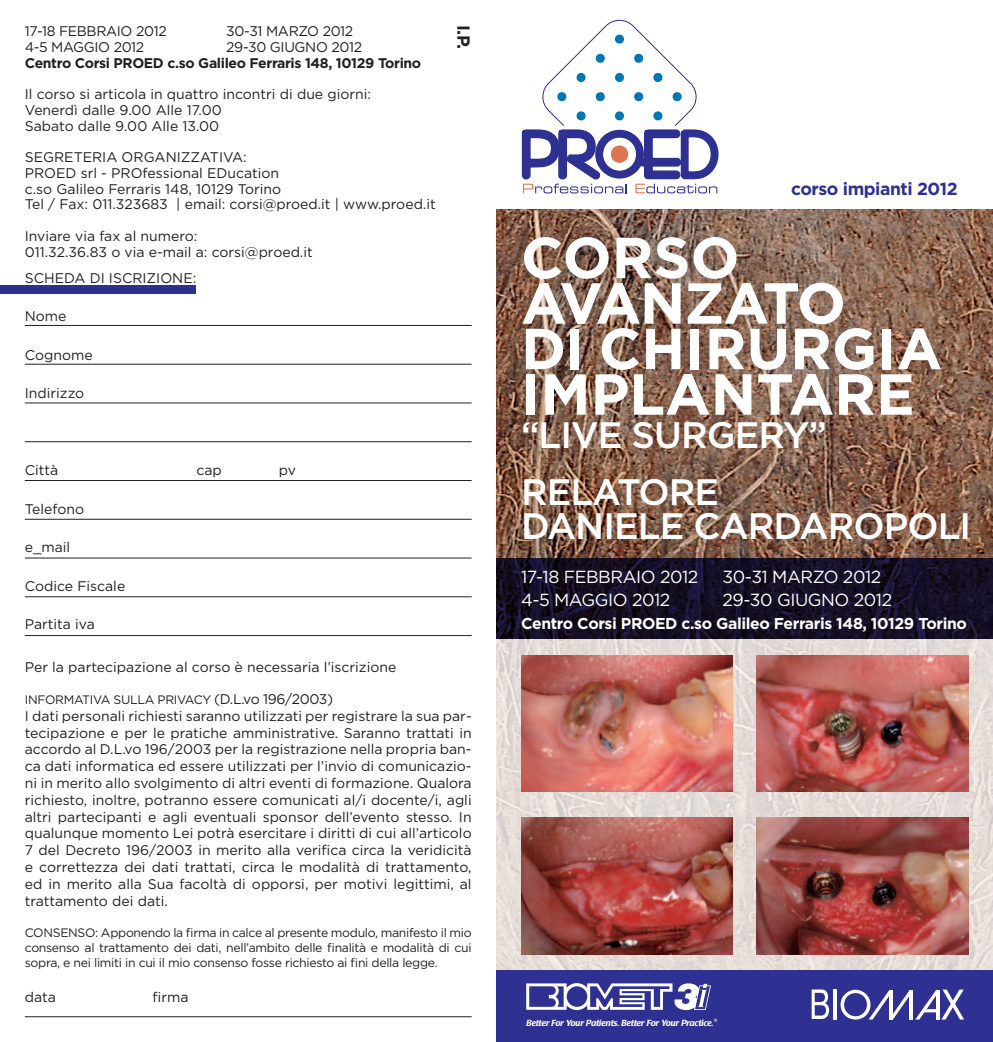
<style>
.page{position:relative;width:993px;height:1042px;background:#fff}
.page>*{position:absolute;margin:0;border:0;box-sizing:border-box;transform-origin:0 0}
.t1{font:700 57.75px/45.5px "Gotham";color:#fff}
.t2{font:500 36.75px/57.4px "Gotham";letter-spacing:-.025em;color:#fff}
.t3{font:17.5px "Gotham";letter-spacing:-.025em;color:#fff}
.t4{font:700 17.5px "Gotham";letter-spacing:-.025em;color:#2e3092}
.t5{font:700 17.5px "Gotham";color:#231f20}
.t6{font:700 15.75px "Gotham";letter-spacing:-.025em;color:#fff}
.t7{font:14px/16.8px "Gotham";color:#231f20}
.t8{font:14px "Gotham";letter-spacing:-.025em;color:#231f20}
.t9{font:700 14px "Gotham";letter-spacing:-.025em;color:#231f20}
.t10{font:12.25px/14.7px "Gotham";letter-spacing:-.025em;color:#231f20;text-align:justify}
.t11{font:italic 500 8.75px "Poppl Laudatio";letter-spacing:-.01em;color:#fff}
.s1{font-size:14px}
</style>
<div class="page">
<img style="left:496px;top:209px;width:496px;height:349px">
<svg style="left:496px;top:558px;width:496px;height:81px;background:#150f24"></svg>
<svg style="left:496px;top:639px;width:496px;height:331px;background:#e2d7d3"></svg>
<img style="left:521px;top:655px;width:211px;height:136px">
<img style="left:756px;top:655px;width:211px;height:136px">
<img style="left:521px;top:818px;width:211px;height:136px">
<img style="left:756px;top:818px;width:211px;height:136px">
<hr style="left:25px;top:325px;width:446px;height:1px;background:#231f20">
<hr style="left:25px;top:364px;width:446px;height:1px;background:#231f20">
<hr style="left:25px;top:402px;width:446px;height:1px;background:#231f20">
<hr style="left:25px;top:441px;width:446px;height:1px;background:#231f20">
<hr style="left:25px;top:480px;width:446px;height:1px;background:#231f20">
<hr style="left:25px;top:519px;width:446px;height:1px;background:#231f20">
<hr style="left:25px;top:557px;width:446px;height:1px;background:#231f20">
<hr style="left:25px;top:596px;width:446px;height:1px;background:#231f20">
<hr style="left:25px;top:635px;width:446px;height:1px;background:#231f20">
<hr style="left:25px;top:1016px;width:446px;height:1px;background:#231f20">
<div style="left:0;top:286px;width:195px;height:8px;background:#2e3092"></div>
<svg style="left:521px;top:19px;width:198px;height:175px"></svg>
<div style="left:496px;top:970px;width:496px;height:72px;background:#2e3092"></div>
<hr style="left:833px;top:989px;width:3px;height:30px;background:#fff">
<svg style="left:840px;top:989px;width:123px;height:30px"></svg>
<svg style="left:811px;top:989px;width:17px;height:30px"></svg>
<svg style="left:526px;top:983px;width:184px;height:28px"></svg>
<p class="t8" style="left:25px;top:22px;width:143px">17-18 febbraio 2012</p>
<p class="t8" style="left:226px;top:22px;width:129px">30-31 marzo 2012</p>
<p class="t8" style="left:25px;top:38px;width:121px">4-5 maggio 2012</p>
<p class="t8" style="left:226px;top:38px;width:137px">29-30 giugno 2012</p>
<p class="t9" style="left:25px;top:53px;width:398px">Centro Corsi PROED c.so Galileo Ferraris 148, 10129 Torino</p>
<p class="t7" style="left:25px;top:86px;width:347px;line-height:15.8px">I l corso si articola in quattro incontri di due giorni:<br>Venerdì dalle 9.00 Alle 17.00<br>Sabato dalle 9.00 Alle 13.00</p>
<p class="t7" style="left:25px;top:148px;width:20px">SEGRE</p>
<p class="t7" style="left:74px;top:148px;width:19px">TERIA</p>
<p class="t7" style="left:122px;top:148px;width:11px">ORGANIZZA</p>
<p class="t7" style="left:210px;top:148px;width:38px">TIVA:</p>
<p class="t7" style="left:25px;top:164px;width:21px">PROE</p>
<p class="t7" style="left:25px;top:165px;width:412px;line-height:15.8px;text-indent:41px">D srl - PROfessional EDucation<br>c.so Galileo Ferraris 148, 10129 Torino<br>Tel / Fax: 011.323683 | email: corsi@proed.it | www.proed.it</p>
<p class="t7" style="left:25px;top:228px;width:289px;line-height:15.8px">I nviare via fax al numero:<br>011.32.36.83 o via e-mail a: corsi@proed.it</p>
<p class="t7" style="left:25px;top:269px;width:117px">SCHEDA DI ISCRIZIONE</p>
<p class="t7" style="left:193px;top:269px;width:5px">:</p>
<p class="t7" style="left:25px;top:308px;width:43px">Nome</p>
<p class="t7" style="left:25px;top:346px;width:69px">Cognome</p>
<p class="t7" style="left:25px;top:385px;width:61px">I ndirizzo</p>
<p class="t5" style="left:475px;top:25px;width:26px;rotate:90deg">I.P.</p>
<p class="t7" style="left:25px;top:462px;width:35px">Città</p>
<p class="t7" style="left:196px;top:462px;width:27px">cap</p>
<p class="t7" style="left:279px;top:462px;width:19px">pv</p>
<p class="t7" style="left:25px;top:500px;width:61px">Telefono</p>
<p class="t7" style="left:25px;top:539px;width:47px">e_mail</p>
<p class="t7" style="left:25px;top:577px;width:102px">Codice Fiscale</p>
<p class="t7" style="left:25px;top:616px;width:71px">Partita iva</p>
<p class="t7" style="left:25px;top:659px;width:373px">Per la partecipazione al corso è necessaria l’iscrizione</p>
<p class="t10" style="left:25px;top:692px;width:10px">INFORMA</p>
<p class="t10" style="left:82px;top:692px;width:252px">TIVA SU LLA PRIVACY <span class="s1">(D.L.vo 196/2003)</span></p>
<p class="t7" style="left:25px;top:707px;width:448px;text-align:justify">I dati personali richiesti saranno utilizzati per registrare la sua par&shy;tecipazione e per le pratiche amministrative. Saranno trattati in accordo al D.L.vo 196/2003 per la registrazione nella propria ban&shy;ca dati informatica ed essere utilizzati per l’invio di comunicazio&shy;ni in merito allo svolgimento di altri eventi di formazione. Qualora richiesto, inoltre, potranno essere comunicati al/i docente/i, agli altri partecipanti e agli eventuali sponsor dell’evento stesso. I n qualunque momento Lei potrà esercitare i diritti di cui all’articolo 7 del Decreto 196/2003 in merito alla verifica circa la veridicità e correttezza dei dati trattati, circa le modalità di trattamento, ed in merito alla Sua facoltà di opporsi, per motivi legittimi, al trattamento dei dati.</p>
<p class="t10" style="left:25px;top:925px;width:448px">CONSENSO: Apponendo la firma in calce al presente modulo, manifesto il mio consenso al trattamento dei dati, nell’ambito delle finalità e modalità di cui sopra, e nei limiti in cui il mio consenso fosse richiesto ai fini della legge.</p>
<p class="t7" style="left:25px;top:988px;width:33px">data</p>
<p class="t7" style="left:152px;top:988px;width:37px">firma</p>
<p class="t4" style="left:790px;top:177px;width:168px">corso impianti 2012</p>
<h1 class="t1" style="left:521px;top:235px;width:422px">CORSO<br>AVANZATO<br>DI CHIRURGIA<br>IMPLANTARE</h1>
<h2 class="t2" style="left:521px;top:406px;width:307px">“LIVE SURGERY”<br>RELATORE</h2>
<h2 class="t2" style="left:521px;top:496px;width:451px">DANIELE CARDAROPOLI</h2>
<p class="t3" style="left:521px;top:566px;width:179px">17-18 febbraio 2012</p>
<p class="t3" style="left:722px;top:566px;width:160px">30-31 marzo 2012</p>
<p class="t3" style="left:521px;top:589px;width:151px">4-5 maggio 2012</p>
<p class="t3" style="left:722px;top:589px;width:171px">29-30 giugno 2012</p>
<p class="t6" style="left:521px;top:613px;width:447px">Centro Corsi PROED c.so Galileo Ferraris 148, 10129 Torino</p>
<p class="t11" style="left:526px;top:1018px;width:193px">Better For Your Patients. Better For Your Practice.<sup>®</sup></p>
</div>
